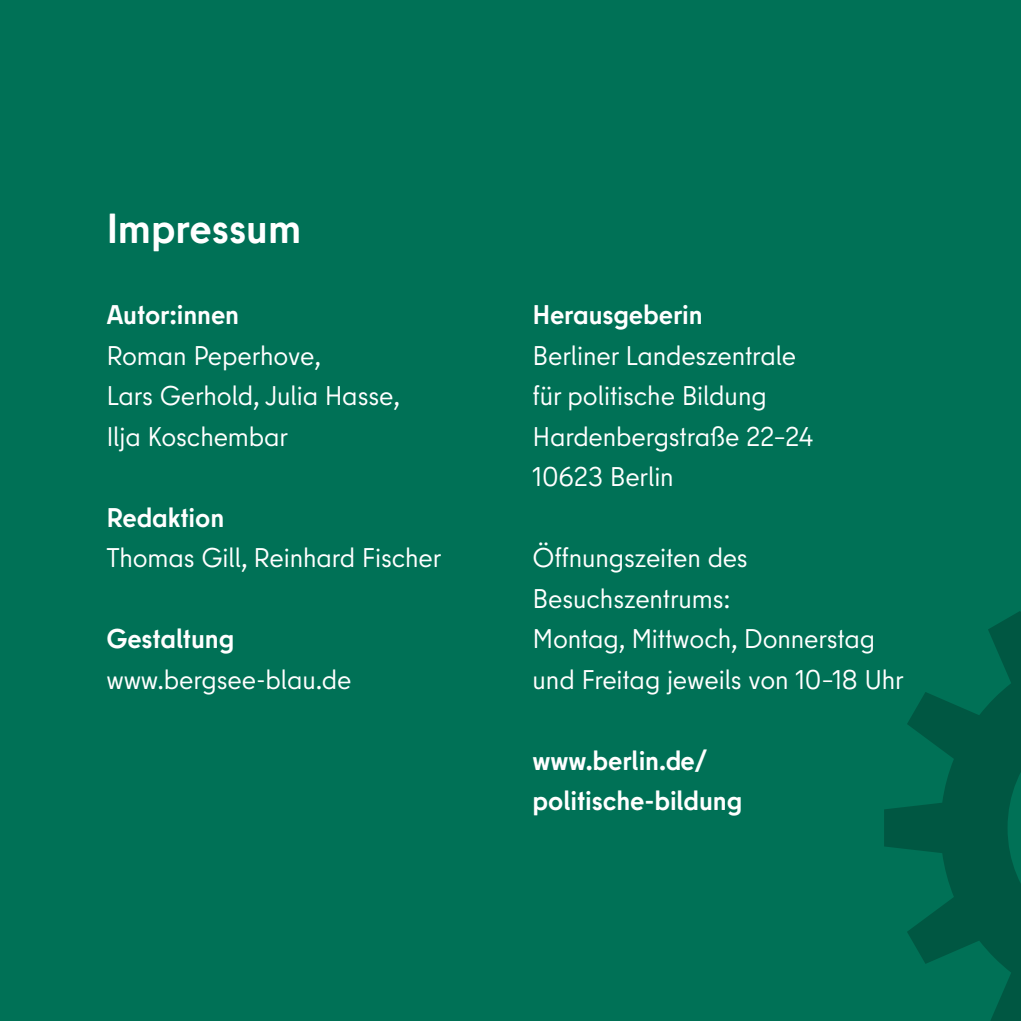
<style>
.page{position:relative;width:1021px;height:1021px;background:#fff}
.page>*{position:absolute;margin:0;border:0;box-sizing:border-box;transform-origin:0 0}
.H2___Fragen{font:700 42px "Berlin Type";color:#fff}
.FT_11{font:27px/40.5px "Berlin Type";letter-spacing:-.005em;color:#fff}
.FT_11-2{font:700 27px/40.5px "Berlin Type";letter-spacing:-.005em;color:#fff}
</style>
<div class="page">
<div style="left:0;top:0;width:1020px;height:1020px;background:#007156"></div>
<svg style="left:884px;top:611px;width:136px;height:409px"></svg>
<p class="H2___Fragen" style="left:106px;top:201px;width:196px">Impressum</p>
<p class="FT_11-2" style="left:106px;top:294px;width:134px">Autor:innen</p>
<p class="FT_11" style="left:106px;top:335px;width:295px">Roman Peperhove,<br>Lars Gerhold, Julia Hasse,</p>
<p class="FT_11" style="left:106px;top:416px;width:183px">Ilja Koschembar</p>
<p class="FT_11-2" style="left:106px;top:497px;width:119px">Redaktion</p>
<p class="FT_11" style="left:106px;top:538px;width:336px">Thomas Gill, Reinhard Fischer</p>
<p class="FT_11-2" style="left:106px;top:618px;width:129px">Gestaltung</p>
<p class="FT_11" style="left:106px;top:659px;width:246px">www.bergsee-blau.de</p>
<p class="FT_11-2" style="left:532px;top:294px;width:172px">Herausgeberin</p>
<p class="FT_11" style="left:532px;top:335px;width:265px">Berliner Landeszentrale</p>
<p class="FT_11" style="left:532px;top:376px;width:235px">für politische Bildung</p>
<p class="FT_11" style="left:532px;top:416px;width:282px">Hardenbergstraße 22–24</p>
<p class="FT_11" style="left:532px;top:457px;width:143px">10623 Berlin</p>
<p class="FT_11" style="left:532px;top:538px;width:217px">Öffnungszeiten des</p>
<p class="FT_11" style="left:532px;top:578px;width:199px">Besuchszentrums:</p>
<p class="FT_11" style="left:532px;top:619px;width:373px">Montag, Mittwoch, Donnerstag und Freitag jeweils von 10–18 Uhr</p>
<p class="FT_11-2" style="left:532px;top:740px;width:211px">www.berlin.de/ politische-bildung</p>
</div>
